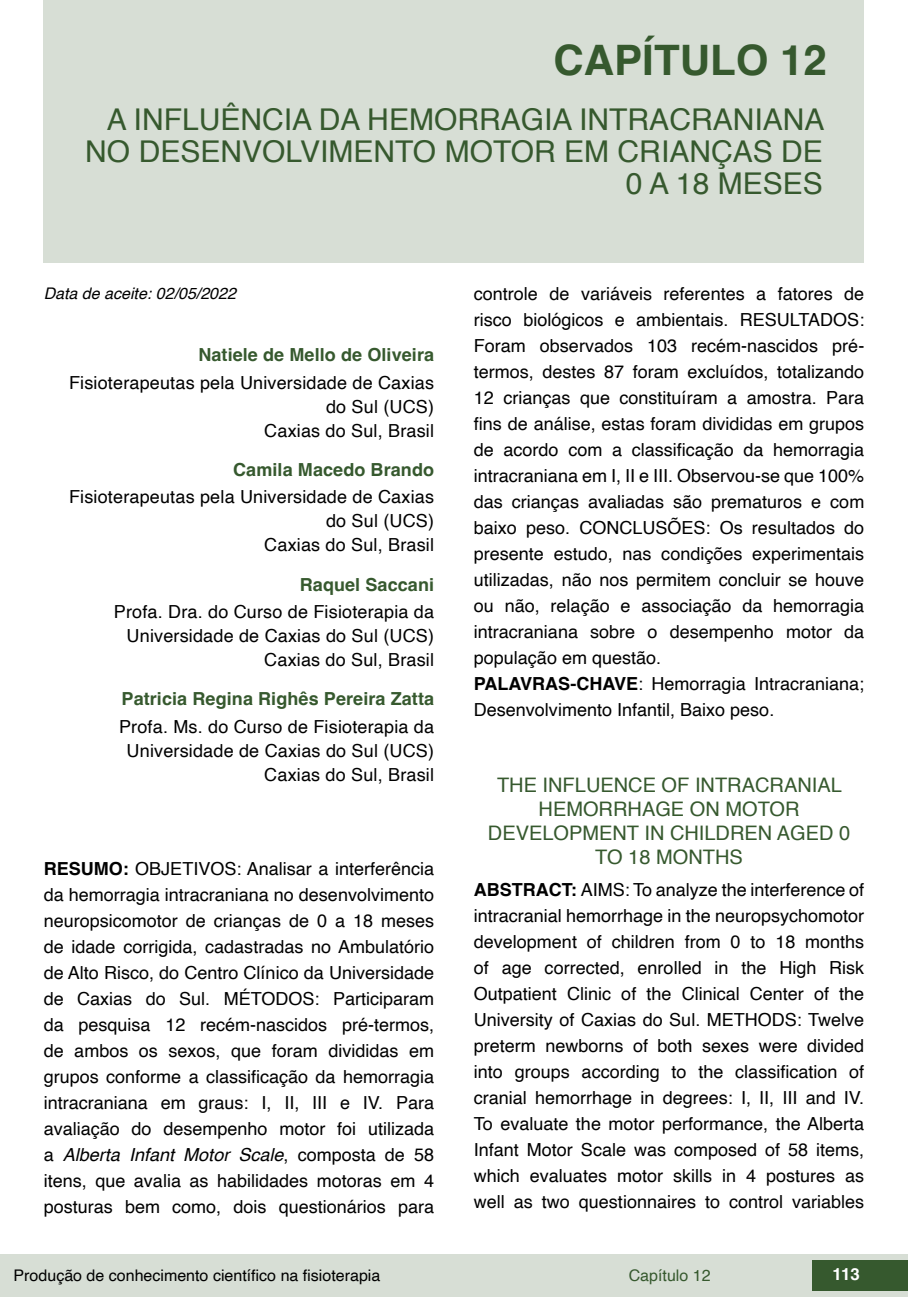
<style>
.page{position:relative;width:908px;height:1304px;background:#fff}
.page>*{position:absolute;margin:0;border:0;box-sizing:border-box;transform-origin:0 0}
.t1{font:700 42px "Helvetica";color:#36592e}
.t2{font:30px/32px "Helvetica";color:#36592e;text-align:right}
.t3{font:20px/24px "Helvetica";color:#36592e;text-align:center}
.t4{font:18px/26px "Helvetica";color:#000;text-align:right}
.t5{font:700 18px "Helvetica";letter-spacing:.005em;color:#36592e}
.t6{font:700 16.8px "Helvetica";color:#fff}
.t7{font:16px "Helvetica";color:#000}
.t8{font:italic 16px "Helvetica";color:#000}
.t9{font:16px "Helvetica";color:#36592e}
.s1{font-weight:700}
.s2{font-style:italic}
</style>
<div class="page">
<div style="left:0;top:1254px;width:906px;height:43px;background:#d7ded5"></div>
<div style="left:812px;top:1261px;width:95px;height:30px;background:#36592e"></div>
<div style="left:44px;top:0;width:819px;height:263px;background:#d7ded5"></div>
<h1 class="t1" style="left:553px;top:35px;width:275px">CAPÍTULO 12</h1>
<h2 class="t2" style="left:85px;top:104px;width:740px">A INFLUÊNCIA DA HEMORRAGIA INTRACRANIANA<br>NO DESENVOLVIMENTO MOTOR EM CRIANÇAS DE<br>0 A 18 MESES</h2>
<p class="t8" style="left:44px;top:280px;width:194px">Data de aceite: 02/05/2022</p>
<p class="t5" style="left:198px;top:344px;width:237px">Natiele de Mello de Oliveira</p>
<p class="t4" style="left:69px;top:371px;width:366px;line-height:24px">Fisioterapeutas pela Universidade de Caxias do Sul (UCS)<br>Caxias do Sul, Brasil</p>
<p class="t5" style="left:233px;top:459px;width:202px">Camila Macedo Brando</p>
<p class="t4" style="left:69px;top:486px;width:366px;line-height:24px">Fisioterapeutas pela Universidade de Caxias do Sul (UCS)<br>Caxias do Sul, Brasil</p>
<p class="t5" style="left:300px;top:573px;width:136px">Raquel Saccani</p>
<p class="t4" style="left:114px;top:600px;width:321px;line-height:24px">Profa. Dra. do Curso de Fisioterapia da<br>Universidade de Caxias do Sul (UCS)<br>Caxias do Sul, Brasil</p>
<p class="t5" style="left:121px;top:688px;width:314px">Patricia Regina Righês Pereira Zatta</p>
<p class="t4" style="left:119px;top:715px;width:316px;line-height:24px">Profa. Ms. do Curso de Fisioterapia da<br>Universidade de Caxias do Sul (UCS)<br>Caxias do Sul, Brasil</p>
<p class="t4" style="left:44px;top:856px;width:392px;text-align:justify"><span class="s1">RESUMO:</span> OBJETIVOS: Analisar a interferência da hemorragia intracraniana no desenvolvimento neuropsicomotor de crianças de 0 a 18 meses de idade corrigida, cadastradas no Ambulatório de Alto Risco, do Centro Clínico da Universidade de Caxias do Sul. MÉTODOS: Participaram da pesquisa 12 recém-nascidos pré-termos, de ambos os sexos, que foram divididas em grupos conforme a classificação da hemorragia intracraniana em graus: I, II, III e IV. Para avaliação do desempenho motor foi utilizada a <span class="s2">Alberta Infant Motor Scale</span>, composta de 58 itens, que avalia as habilidades motoras em 4 posturas bem como, dois questionários para</p>
<p class="t4" style="left:473px;top:281px;width:392px;text-align:left">controle de variáveis referentes a fatores de risco biológicos e ambientais. RESULTADOS:<br>Foram observados 103 recém-nascidos pré&shy;termos, destes 87 foram excluídos, totalizando 12 crianças que constituíram a amostra. Para fins de análise, estas foram divididas em grupos de acordo com a classificação da hemorragia intracraniana em I, II e III. Observou-se que 100% das crianças avaliadas são prematuros e com baixo peso. CONCLUSÕES: Os resultados do presente estudo, nas condições experimentais utilizadas, não nos permitem concluir se houve ou não, relação e associação da hemorragia intracraniana sobre o desempenho motor da população em questão.<br><span class="s1">PALAVRAS-CHAVE</span>: Hemorragia Intracraniana; Desenvolvimento Infantil, Baixo peso.</p>
<p class="t3" style="left:487px;top:774px;width:363px">THE INFLUENCE OF INTRACRANIAL<br>HEMORRHAGE ON MOTOR<br>DEVELOPMENT IN CHILDREN AGED 0<br>TO 18 MONTHS</p>
<p class="t4" style="left:473px;top:877px;width:392px;text-align:justify"><span class="s1">ABSTRACT:</span> AIMS: To analyze the interference of intracranial hemorrhage in the neuropsychomotor development of children from 0 to 18 months of age corrected, enrolled in the High Risk Outpatient Clinic of the Clinical Center of the University of Caxias do Sul. METHODS: Twelve preterm newborns of both sexes were divided into groups according to the classification of cranial hemorrhage in degrees: I, II, III and IV.<br>To evaluate the motor performance, the Alberta Infant Motor Scale was composed of 58 items, which evaluates motor skills in 4 postures as well as two questionnaires to control variables</p>
<p class="t7" style="left:14px;top:1263px;width:368px">Produção de conhecimento científico na fisioterapia</p>
<p class="t9" style="left:628px;top:1263px;width:83px">Capítulo 12</p>
<p class="t6" style="left:832px;top:1264px;width:29px">113</p>
</div>
